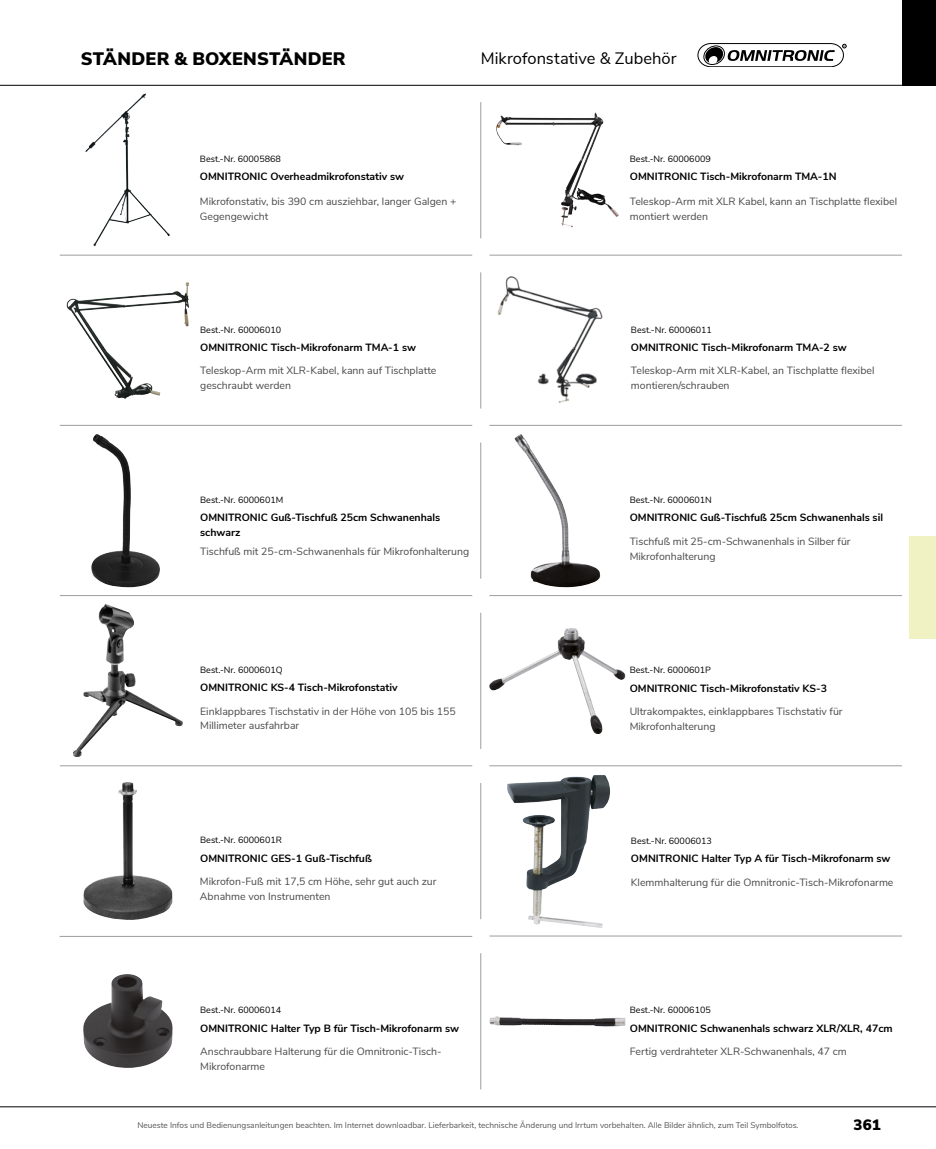
<style>
.page{position:relative;width:936px;height:1149px;background:#fff}
.page>*{position:absolute;margin:0;border:0;box-sizing:border-box;transform-origin:0 0}
.Untergruppe_2{font:900 18px "Nunito Sans";letter-spacing:.01em;color:#000}
.Untergruppe_1{font:16.5px "Nunito Sans";color:#000}
.t1{font:900 15px "Nunito Sans";color:#000}
.BROT_HEADLINE{font:10.5px/14.9px "Nunito Sans";color:#494948}
.Artikel_1spalt{font:700 10.5px/14.9px "Nunito Sans";color:#000}
.ARTIKELNUMMER{font:9px "Nunito Sans";color:#000}
.t2{font:8.25px "Nunito Sans";color:#565656}
</style>
<div class="page">
<div style="left:909px;top:536px;width:26px;height:102px;background:#f1f2c4"></div>
<svg style="left:697px;top:43px;width:149px;height:24px"></svg>
<img style="left:85px;top:93px;width:85px;height:153px">
<img style="left:496px;top:113px;width:99px;height:103px">
<img style="left:67px;top:283px;width:119px;height:116px">
<img style="left:497px;top:276px;width:106px;height:127px">
<img style="left:507px;top:775px;width:93px;height:117px">
<img style="left:83px;top:974px;width:90px;height:93px">
<img style="left:93px;top:434px;width:31px;height:81px">
<img style="left:514px;top:434px;width:86px;height:153px">
<img style="left:489px;top:628px;width:136px;height:106px">
<img style="left:73px;top:604px;width:110px;height:153px">
<img style="left:83px;top:782px;width:90px;height:138px">
<img style="left:489px;top:1016px;width:136px;height:10px">
<hr style="left:0;top:1106px;width:935px;height:1px;background:#000">
<hr style="left:480px;top:102px;width:1px;height:136px;background:#9c9d9d">
<hr style="left:480px;top:272px;width:1px;height:136px;background:#9c9d9d">
<hr style="left:60px;top:255px;width:412px;height:1px;background:#9c9d9d">
<hr style="left:489px;top:255px;width:412px;height:1px;background:#9c9d9d">
<hr style="left:480px;top:442px;width:1px;height:136px;background:#9c9d9d">
<hr style="left:480px;top:782px;width:1px;height:136px;background:#9c9d9d">
<hr style="left:480px;top:612px;width:1px;height:136px;background:#9c9d9d">
<hr style="left:480px;top:952px;width:1px;height:137px;background:#9c9d9d">
<hr style="left:60px;top:425px;width:412px;height:1px;background:#9c9d9d">
<hr style="left:489px;top:425px;width:412px;height:1px;background:#9c9d9d">
<hr style="left:60px;top:595px;width:412px;height:1px;background:#9c9d9d">
<hr style="left:489px;top:595px;width:412px;height:1px;background:#9c9d9d">
<hr style="left:60px;top:765px;width:412px;height:1px;background:#9c9d9d">
<hr style="left:489px;top:765px;width:412px;height:1px;background:#9c9d9d">
<hr style="left:60px;top:935px;width:412px;height:1px;background:#9c9d9d">
<hr style="left:489px;top:935px;width:412px;height:1px;background:#9c9d9d">
<hr style="left:0;top:85px;width:935px;height:1px;background:#000">
<div style="left:901px;top:0;width:34px;height:85px;background:#000"></div>
<p class="Untergruppe_2" style="left:81px;top:45px;width:266px">STÄNDER &amp; BOXENSTÄNDER</p>
<p class="Untergruppe_1" style="left:480px;top:46px;width:197px">Mikrofonstative &amp; Zubehör</p>
<p class="ARTIKELNUMMER" style="left:200px;top:152px;width:82px">Best.-Nr. 60005868</p>
<p class="Artikel_1spalt" style="left:200px;top:169px;width:206px">OMNITRONIC Overheadmikrofonstativ sw</p>
<p class="BROT_HEADLINE" style="left:200px;top:193px;width:258px">Mikrofonstativ, bis 390 cm ausziehbar, langer Galgen +<br>Gegengewicht</p>
<p class="ARTIKELNUMMER" style="left:200px;top:323px;width:82px">Best.-Nr. 60006010</p>
<p class="Artikel_1spalt" style="left:200px;top:339px;width:217px">OMNITRONIC Tisch-Mikrofonarm TMA-1 sw</p>
<p class="BROT_HEADLINE" style="left:200px;top:362px;width:238px">Teleskop-Arm mit XLR-Kabel, kann auf Tischplatte geschraubt werden</p>
<p class="ARTIKELNUMMER" style="left:200px;top:493px;width:85px">Best.-Nr. 6000601M</p>
<p class="Artikel_1spalt" style="left:200px;top:509px;width:241px">OMNITRONIC Guß-Tischfuß 25cm Schwanenhals schwarz</p>
<p class="BROT_HEADLINE" style="left:200px;top:543px;width:270px">Tischfuß mit 25-cm-Schwanenhals für Mikrofonhalterung</p>
<p class="ARTIKELNUMMER" style="left:200px;top:662px;width:84px">Best.-Nr. 6000601Q</p>
<p class="Artikel_1spalt" style="left:200px;top:679px;width:199px">OMNITRONIC KS-4 Tisch-Mikrofonstativ</p>
<p class="BROT_HEADLINE" style="left:200px;top:702px;width:257px">Einklappbares Tischstativ in der Höhe von 105 bis 155<br>Millimeter ausfahrbar</p>
<p class="ARTIKELNUMMER" style="left:200px;top:833px;width:83px">Best.-Nr. 6000601R</p>
<p class="Artikel_1spalt" style="left:200px;top:849px;width:173px">OMNITRONIC GES-1 Guß-Tischfuß</p>
<p class="BROT_HEADLINE" style="left:200px;top:873px;width:238px">Mikrofon-Fuß mit 17,5 cm Höhe, sehr gut auch zur<br>Abnahme von Instrumenten</p>
<p class="ARTIKELNUMMER" style="left:200px;top:1002px;width:82px">Best.-Nr. 60006014</p>
<p class="Artikel_1spalt" style="left:200px;top:1019px;width:260px">OMNITRONIC Halter Typ B für Tisch-Mikrofonarm sw</p>
<p class="BROT_HEADLINE" style="left:200px;top:1042px;width:243px">Anschraubbare Halterung für die Omnitronic-Tisch-<br>Mikrofonarme</p>
<p class="ARTIKELNUMMER" style="left:629px;top:152px;width:82px">Best.-Nr. 60006009</p>
<p class="Artikel_1spalt" style="left:629px;top:169px;width:208px">OMNITRONIC Tisch-Mikrofonarm TMA-1N</p>
<p class="BROT_HEADLINE" style="left:629px;top:193px;width:269px">Teleskop-Arm mit XLR Kabel, kann an Tischplatte flexibel montiert werden</p>
<p class="ARTIKELNUMMER" style="left:631px;top:323px;width:82px">Best.-Nr. 60006011</p>
<p class="Artikel_1spalt" style="left:631px;top:339px;width:217px">OMNITRONIC Tisch-Mikrofonarm TMA-2 sw</p>
<p class="BROT_HEADLINE" style="left:631px;top:362px;width:245px">Teleskop-Arm mit XLR-Kabel, an Tischplatte flexibel montieren/schrauben</p>
<p class="ARTIKELNUMMER" style="left:629px;top:493px;width:84px">Best.-Nr. 6000601N</p>
<p class="Artikel_1spalt" style="left:629px;top:509px;width:255px">OMNITRONIC Guß-Tischfuß 25cm Schwanenhals sil</p>
<p class="BROT_HEADLINE" style="left:629px;top:533px;width:222px">Tischfuß mit 25-cm-Schwanenhals in Silber für<br>Mikrofonhalterung</p>
<p class="ARTIKELNUMMER" style="left:629px;top:663px;width:83px">Best.-Nr. 6000601P</p>
<p class="Artikel_1spalt" style="left:629px;top:679px;width:199px">OMNITRONIC Tisch-Mikrofonstativ KS-3</p>
<p class="BROT_HEADLINE" style="left:629px;top:703px;width:214px">Ultrakompaktes, einklappbares Tischstativ für<br>Mikrofonhalterung</p>
<p class="ARTIKELNUMMER" style="left:631px;top:833px;width:82px">Best.-Nr. 60006013</p>
<p class="Artikel_1spalt" style="left:631px;top:850px;width:261px">OMNITRONIC Halter Typ A für Tisch-Mikrofonarm sw</p>
<p class="BROT_HEADLINE" style="left:631px;top:873px;width:264px">Klemmhalterung für die Omnitronic-Tisch-Mikrofonarme</p>
<p class="ARTIKELNUMMER" style="left:629px;top:1002px;width:82px">Best.-Nr. 60006105</p>
<p class="Artikel_1spalt" style="left:629px;top:1019px;width:264px">OMNITRONIC Schwanenhals schwarz XLR/XLR, 47cm</p>
<p class="BROT_HEADLINE" style="left:629px;top:1042px;width:218px">Fertig verdrahteter XLR-Schwanenhals, 47 cm</p>
<p class="t2" style="left:137px;top:1118px;width:662px">Neueste Infos und Bedienungsanleitungen beachten. Im Internet downloadbar. Lieferbarkeit, technische Änderung und Irrtum vorbehalten. Alle Bilder ähnlich, zum Teil Symbolfotos.</p>
<h3 class="t1" style="left:853px;top:1113px;width:29px">361</h3>
</div>
